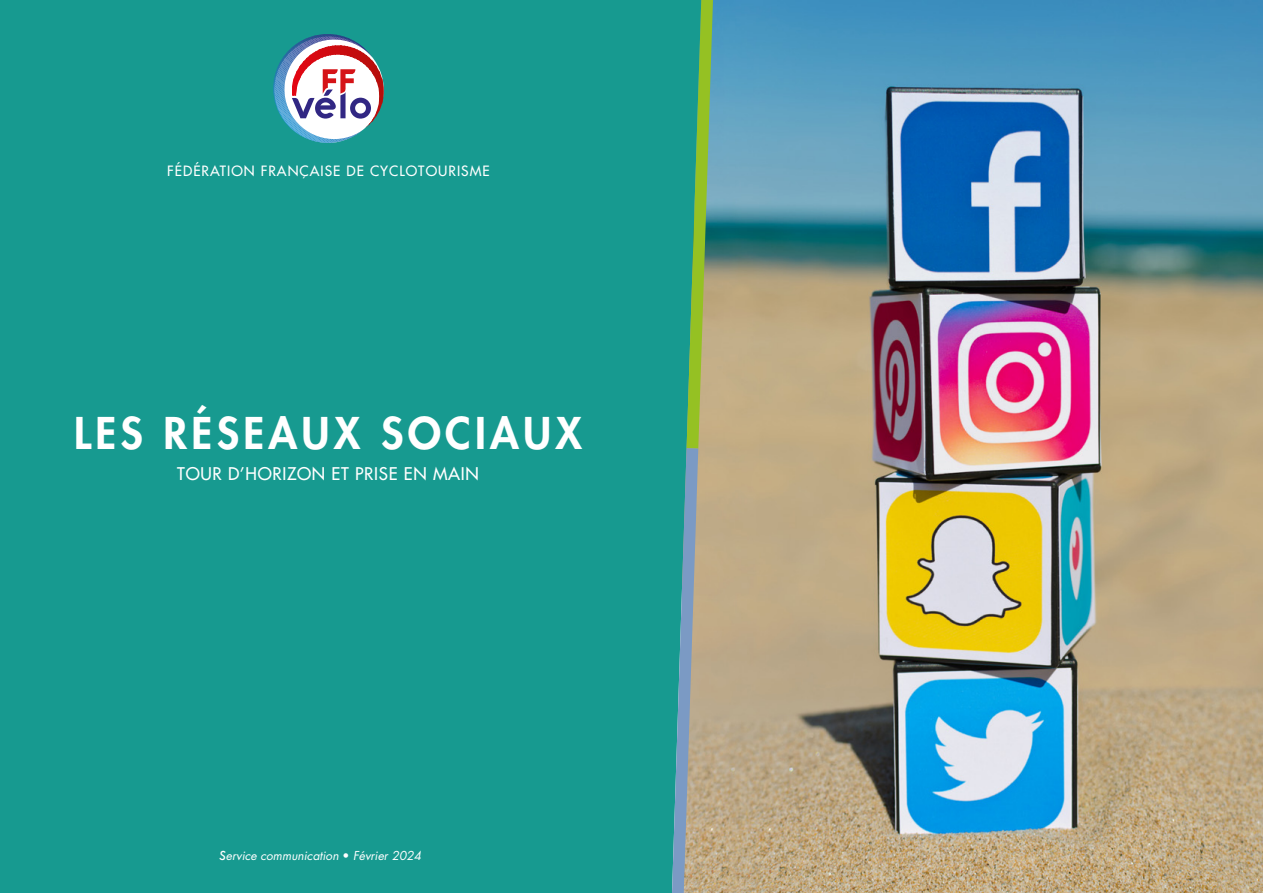
<style>
.page{position:relative;width:1263px;height:893px;background:#fff}
.page>*{position:absolute;margin:0;border:0;box-sizing:border-box;transform-origin:0 0}
.t1{font:800 42.6px "Futura";letter-spacing:.1em;color:#fff}
.t2{font:17.1px "Futura";letter-spacing:.04em;color:#fff}
.t3{font:13.8px "Futura";letter-spacing:.075em;color:#fff}
.t4{font:italic 12px "Futura";color:#fff}
.s1{font-weight:500}
.s2{font-style:normal}
</style>
<div class="page">
<img style="left:713px;top:0;width:550px;height:893px">
<div style="left:0;top:0;width:672px;height:893px;background:#179a90"></div>
<svg style="left:672px;top:0;width:41px;height:893px;background:#70a485"></svg>
<svg style="left:273px;top:34px;width:99px;height:111px"></svg>
<hr style="left:292px;top:45px;width:1px;height:83px;background:#e30613">
<hr style="left:293px;top:45px;width:2px;height:83px;background:#e20613">
<hr style="left:295px;top:45px;width:1px;height:83px;background:#e20613">
<hr style="left:296px;top:45px;width:2px;height:83px;background:#e10613">
<hr style="left:298px;top:45px;width:1px;height:83px;background:#e10613">
<hr style="left:299px;top:45px;width:1px;height:83px;background:#e00713">
<hr style="left:300px;top:45px;width:1px;height:83px;background:#df0713">
<hr style="left:301px;top:45px;width:1px;height:83px;background:#df0713">
<hr style="left:302px;top:45px;width:2px;height:83px;background:#de0713">
<hr style="left:304px;top:45px;width:1px;height:83px;background:#dd0712">
<hr style="left:305px;top:45px;width:1px;height:83px;background:#dc0812">
<hr style="left:306px;top:45px;width:2px;height:83px;background:#dc0812">
<hr style="left:308px;top:45px;width:1px;height:83px;background:#db0812">
<hr style="left:309px;top:45px;width:2px;height:83px;background:#da0812">
<hr style="left:311px;top:45px;width:1px;height:83px;background:#da0812">
<hr style="left:312px;top:45px;width:2px;height:83px;background:#d90812">
<hr style="left:314px;top:45px;width:1px;height:83px;background:#d80912">
<hr style="left:315px;top:45px;width:1px;height:83px;background:#d70912">
<hr style="left:316px;top:45px;width:1px;height:83px;background:#d70911">
<hr style="left:317px;top:45px;width:1px;height:83px;background:#d60911">
<hr style="left:318px;top:45px;width:2px;height:83px;background:#d50911">
<hr style="left:320px;top:45px;width:1px;height:83px;background:#d50911">
<hr style="left:321px;top:45px;width:2px;height:83px;background:#d40a11">
<hr style="left:323px;top:45px;width:1px;height:83px;background:#d30a11">
<hr style="left:324px;top:45px;width:1px;height:83px;background:#d30a11">
<hr style="left:325px;top:45px;width:2px;height:83px;background:#d20a11">
<hr style="left:327px;top:45px;width:1px;height:83px;background:#d10a11">
<hr style="left:328px;top:45px;width:2px;height:83px;background:#d10a10">
<hr style="left:330px;top:45px;width:1px;height:83px;background:#d00a10">
<hr style="left:331px;top:45px;width:2px;height:83px;background:#cf0b10">
<hr style="left:333px;top:45px;width:1px;height:83px;background:#ce0b10">
<hr style="left:334px;top:45px;width:2px;height:83px;background:#cd0b10">
<hr style="left:336px;top:45px;width:1px;height:83px;background:#cd0b10">
<hr style="left:337px;top:45px;width:2px;height:83px;background:#cc0b10">
<hr style="left:339px;top:45px;width:1px;height:83px;background:#cb0b0f">
<hr style="left:340px;top:45px;width:2px;height:83px;background:#ca0b0f">
<hr style="left:342px;top:45px;width:1px;height:83px;background:#ca0c0f">
<hr style="left:343px;top:45px;width:2px;height:83px;background:#c90c0f">
<hr style="left:345px;top:45px;width:1px;height:83px;background:#c80c0f">
<hr style="left:346px;top:45px;width:1px;height:83px;background:#c80c0f">
<hr style="left:347px;top:45px;width:2px;height:83px;background:#c60c0f">
<hr style="left:349px;top:45px;width:1px;height:83px;background:#c60c0f">
<hr style="left:350px;top:45px;width:2px;height:83px;background:#c50c0e">
<hr style="left:352px;top:45px;width:1px;height:83px;background:#c40c0e">
<hr style="left:353px;top:45px;width:2px;height:83px;background:#c40d0e">
<hr style="left:355px;top:45px;width:1px;height:83px;background:#c30d0e">
<hr style="left:356px;top:45px;width:2px;height:83px;background:#c20d0e">
<hr style="left:358px;top:45px;width:1px;height:83px;background:#c20d0e">
<hr style="left:359px;top:45px;width:1px;height:83px;background:#c10d0e">
<hr style="left:360px;top:45px;width:2px;height:83px;background:#c00d0e">
<hr style="left:362px;top:45px;width:1px;height:83px;background:#c00d0d">
<hr style="left:363px;top:45px;width:1px;height:83px;background:#bf0d0d">
<hr style="left:364px;top:45px;width:1px;height:83px;background:#be0e0d">
<hr style="left:365px;top:45px;width:2px;height:83px;background:#bd0e0d">
<hr style="left:367px;top:45px;width:1px;height:83px;background:#bd0e0d">
<hr style="left:368px;top:45px;width:1px;height:83px;background:#bc0e0d">
<hr style="left:369px;top:45px;width:2px;height:83px;background:#bb0e0c">
<hr style="left:371px;top:45px;width:1px;height:83px;background:#bb0e0c">
<hr style="left:372px;top:45px;width:2px;height:83px;background:#ba0e0c">
<hr style="left:374px;top:45px;width:1px;height:83px;background:#b90e0c">
<hr style="left:375px;top:45px;width:2px;height:83px;background:#b80e0c">
<hr style="left:377px;top:45px;width:1px;height:83px;background:#b80e0c">
<hr style="left:378px;top:45px;width:1px;height:83px;background:#b70e0c">
<hr style="left:379px;top:45px;width:2px;height:83px;background:#b60e0b">
<hr style="left:381px;top:45px;width:1px;height:83px;background:#b50e0b">
<hr style="left:382px;top:45px;width:2px;height:83px;background:#b40f0b">
<p class="t3" style="left:167px;top:162px;width:324px">FÉDÉRATION FRANÇAISE DE CYCLOTOURISME</p>
<h1 class="t1" style="left:74px;top:404px;width:510px">LES RÉSEAUX SOCIAUX</h1>
<p class="t2" style="left:177px;top:463px;width:303px">TOUR D’HORIZON ET PRISE EN MAIN</p>
<p class="t4" style="left:219px;top:847px;width:204px"><span class="s1">S</span>ervice communication <span class="s2">•</span> Février 2024</p>
</div>
